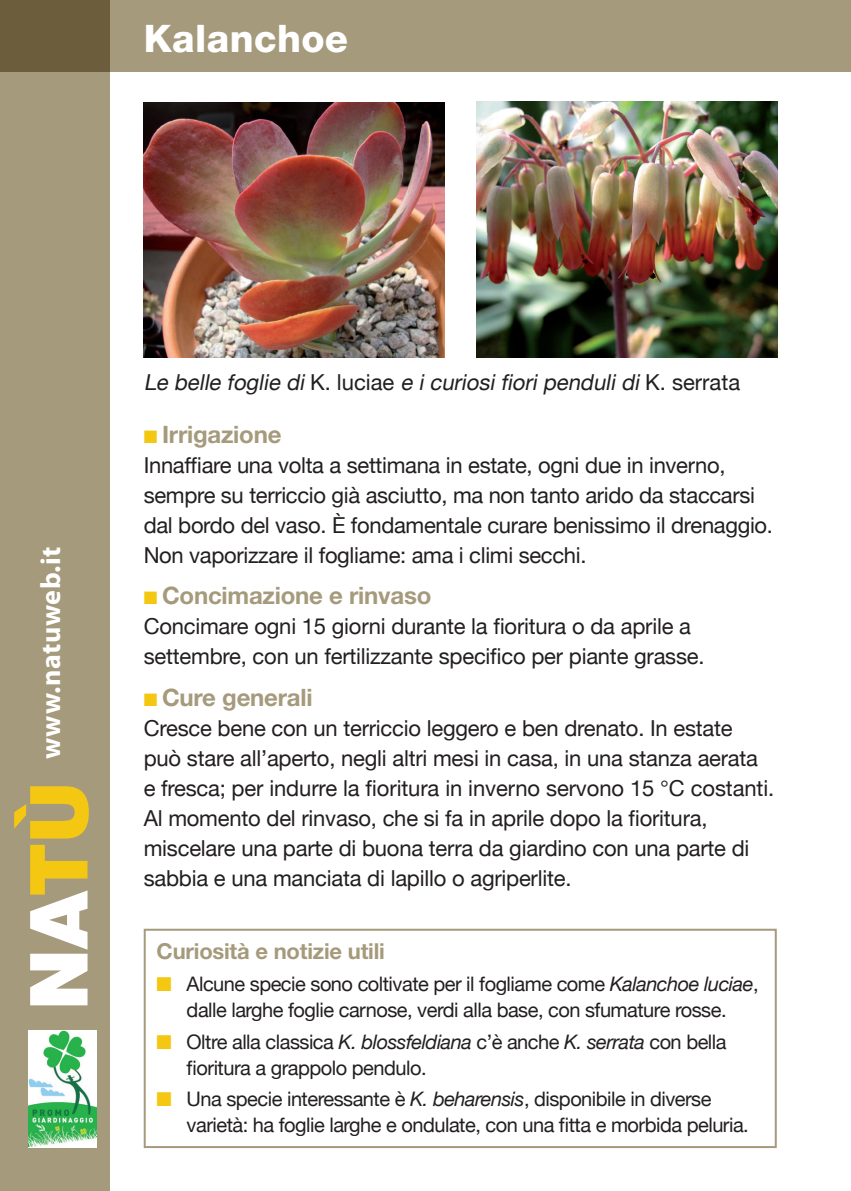
<style>
.page{position:relative;width:851px;height:1191px;background:#fff}
.page>*{position:absolute;margin:0;border:0;box-sizing:border-box;transform-origin:0 0}
.t1{font:800 38px "Helvetica Neue";letter-spacing:.01em;color:#fff}
.t2{font:700 28px "Myriad Pro";letter-spacing:.02em;color:#fff}
.t3{font:700 24px "Helvetica Neue LT Std";letter-spacing:-.01em;color:#a69a7c}
.t4{font:22px/30px "Helvetica Neue";letter-spacing:-.01em;color:#231f20}
.t5{font:italic 22px "Helvetica Neue";color:#231f20}
.t6{font:700 22px "Helvetica Neue LT Std";letter-spacing:-.01em;color:#a69a7c}
.t7{font:20px/26px "Helvetica Neue";letter-spacing:-.025em;color:#231f20}
.s1{font-style:normal}
.s2{color:#f3c712}
.s3{font-style:italic}
</style>
<div class="page">
<div style="left:144px;top:928px;width:632px;height:220px;border:2px solid #a69a7c"></div>
<div style="left:0;top:0;width:110px;height:1191px;background:#a69a7c"></div>
<svg style="left:14px;top:786px;width:75px;height:219px"></svg>
<img style="left:28px;top:1030px;width:69px;height:117px">
<div style="left:0;top:0;width:850px;height:72px;background:#a69a7c"></div>
<img style="left:144px;top:102px;width:300px;height:255px">
<img style="left:476px;top:102px;width:300px;height:255px">
<p class="t1" style="left:144px;top:16px;width:206px">Kalanchoe</p>
<p class="t2" style="left:32px;top:759px;width:214px;rotate:-90deg">www.natuweb.it</p>
<p class="t5" style="left:144px;top:369px;width:598px">Le belle foglie di <span class="s1">K . l u c i a e</span> e i curiosi fiori penduli di <span class="s1">K . s e r rat a</span></p>
<p class="t3" style="left:144px;top:419px;width:139px"><span class="s2">■</span> Irrigazione</p>
<p class="t4" style="left:144px;top:450px;width:630px">Innaffiare una volta a settimana in estate, ogni due in inverno, sempre su terriccio già asciutto, ma non tanto arido da staccarsi dal bordo del vaso. È fondamentale curare benissimo il drenaggio.<br>Non vaporizzare il fogliame: ama i climi secchi.</p>
<p class="t3" style="left:144px;top:581px;width:289px"><span class="s2">■</span> Concimazione e rinvaso</p>
<p class="t4" style="left:144px;top:611px;width:562px">Concimare ogni 15 giorni durante la fioritura o da aprile a settembre, con un fertilizzante specifico per piante grasse.</p>
<p class="t3" style="left:144px;top:682px;width:170px"><span class="s2">■</span> Cure generali</p>
<p class="t4" style="left:144px;top:712px;width:632px">Cresce bene con un terriccio leggero e ben drenato. In estate può stare all’aperto, negli altri mesi in casa, in una stanza aerata e fresca; per indurre la fioritura in inverno servono 15 °C costanti.<br>Al momento del rinvaso, che si fa in aprile dopo la fioritura, miscelare una parte di buona terra da giardino con una parte di sabbia e una manciata di lapillo o agriperlite.</p>
<p class="t6" style="left:157px;top:937px;width:230px">Curiosità e notizie utili</p>
<p class="t7" style="left:157px;top:970px;width:603px;text-align:center"><span class="s2">■</span> Alcune specie sono coltivate per il fogliame come <span class="s3">Kalanchoe luciae</span>, dalle larghe foglie carnose, verdi alla base, con sfumature rosse.</p>
<p class="t7" style="left:187px;top:1028px;width:541px;text-indent:-30px"><span class="s2">■</span> Oltre alla classica <span class="s3">K. blossfeldiana</span> c’è anche <span class="s3">K. serrata</span> con bella fioritura a grappolo pendulo.</p>
<p class="t7" style="left:187px;top:1085px;width:563px;text-indent:-30px"><span class="s2">■</span> Una specie interessante è <span class="s3">K. beharensis</span>, disponibile in diverse varietà: ha foglie larghe e ondulate, con una fitta e morbida peluria.</p>
</div>
